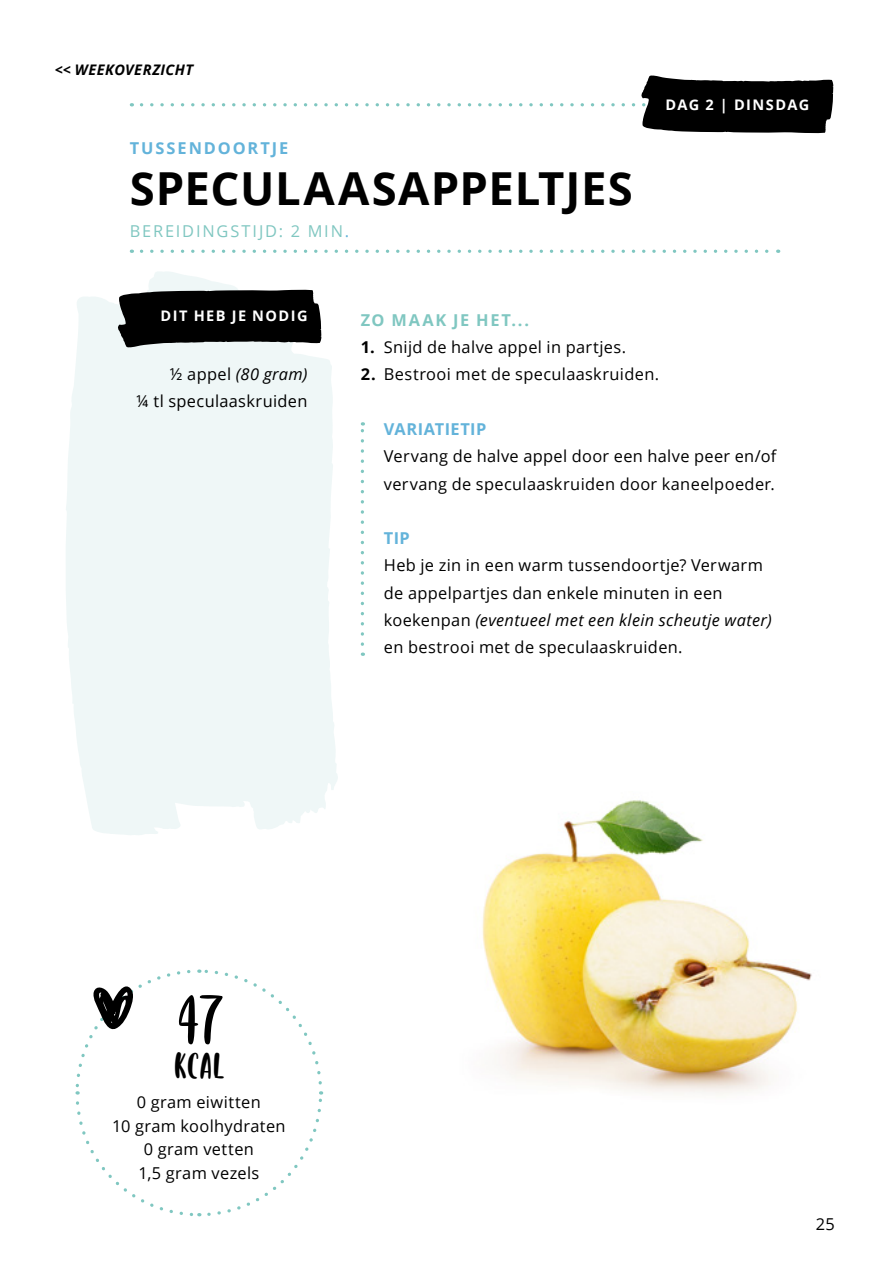
<style>
.page{position:relative;width:893px;height:1263px;background:#fff}
.page>*{position:absolute;margin:0;border:0;box-sizing:border-box;transform-origin:0 0}
.t1{font:47.1px "Earth Quest";color:#000}
.t2{font:700 45.45px "Open Sans";letter-spacing:.02em;color:#000}
.t3{font:16.35px/27.3px "Open Sans";letter-spacing:.02em;color:#000}
.t4{font:16.35px "Open Sans";letter-spacing:.11em;color:#80c7c1}
.t5{font:700 16.35px "Open Sans";letter-spacing:.105em;color:#80c7c1}
.t6{font:700 16.35px "Open Sans";letter-spacing:.115em;color:#63b3da}
.t7{font:700 16.35px "Open Sans";letter-spacing:.03em;color:#63b3da}
.t8{font:700 16.35px "Open Sans";letter-spacing:.075em;color:#63b3da}
.t9{font:700 14.55px "Open Sans";letter-spacing:.095em;color:#fff}
.t10{font:italic 700 14.55px "Open Sans";letter-spacing:.03em;color:#000}
.s1{color:#63b3da}
.s2{font-style:italic}
.s3{font-weight:700}
</style>
<div class="page">
<svg style="left:75px;top:969px;width:249px;height:248px"></svg>
<svg style="left:141px;top:75px;width:692px;height:58px"></svg>
<div style="left:55px;top:1204px;width:51px;height:33px;background:#fff"></div>
<svg style="left:66px;top:393px;width:7px;height:310px;fill:#eff7f7"></svg>
<svg style="left:73px;top:272px;width:265px;height:563px;fill:#eff7f7"></svg>
<svg style="left:118px;top:289px;width:203px;height:59px;background:#242525"></svg>
<svg style="left:141px;top:250px;width:638px;height:3px"></svg>
<svg style="left:361px;top:422px;width:3px;height:222px"></svg>
<img style="left:482px;top:800px;width:330px;height:295px">
<p class="t10" style="left:55px;top:60px;width:140px">&lt;&lt; WEEKOVERZICHT</p>
<p class="t6" style="left:130px;top:137px;width:160px">TUSSENDOORTJE</p>
<h2 class="t2" style="left:130px;top:156px;width:504px">SPECULAASAPPELTJES</h2>
<p class="t4" style="left:130px;top:220px;width:221px">BEREIDINGSTIJD: 2 MIN<span class="s1">.</span></p>
<p class="t9" style="left:665px;top:95px;width:145px">DAG 2 | DINSDAG</p>
<p class="t9" style="left:161px;top:306px;width:148px">DIT HEB JE NODIG</p>
<p class="t3" style="left:136px;top:360px;width:173px;text-align:right">½ appel <span class="s2">(80 gram)<br></span>¼ tl speculaaskruiden</p>
<p class="t5" style="left:361px;top:308px;width:170px">ZO MAAK JE HET...</p>
<p class="t3" style="left:361px;top:333px;width:267px"><span class="s3">1.</span> Snijd de halve appel in partjes.</p>
<p class="t3" style="left:361px;top:360px;width:300px"><span class="s3">2.</span> Bestrooi met de speculaaskruiden.</p>
<p class="t7" style="left:384px;top:417px;width:104px">VARIATIETIP</p>
<p class="t3" style="left:384px;top:442px;width:394px">Vervang de halve appel door een halve peer en/of vervang de speculaaskruiden door kaneelpoeder.</p>
<p class="t8" style="left:384px;top:527px;width:28px">TIP</p>
<p class="t3" style="left:384px;top:551px;width:389px">Heb je zin in een warm tussendoortje? Verwarm de appelpartjes dan enkele minuten in een koekenpan <span class="s2">(eventueel met een klein scheutje water) </span>en bestrooi met de speculaaskruiden.</p>
<h1 class="t1" style="left:173px;top:1048px;width:52px"><sup>47</sup> KCAL</h1>
<p class="t3" style="left:112px;top:1090px;width:175px;line-height:23.7px;text-align:center">0 gram eiwitten<br>10 gram koolhydraten<br>0 gram vetten<br>1,5 gram vezels</p>
<p class="t3" style="left:816px;top:1209px;width:21px">25</p>
</div>
